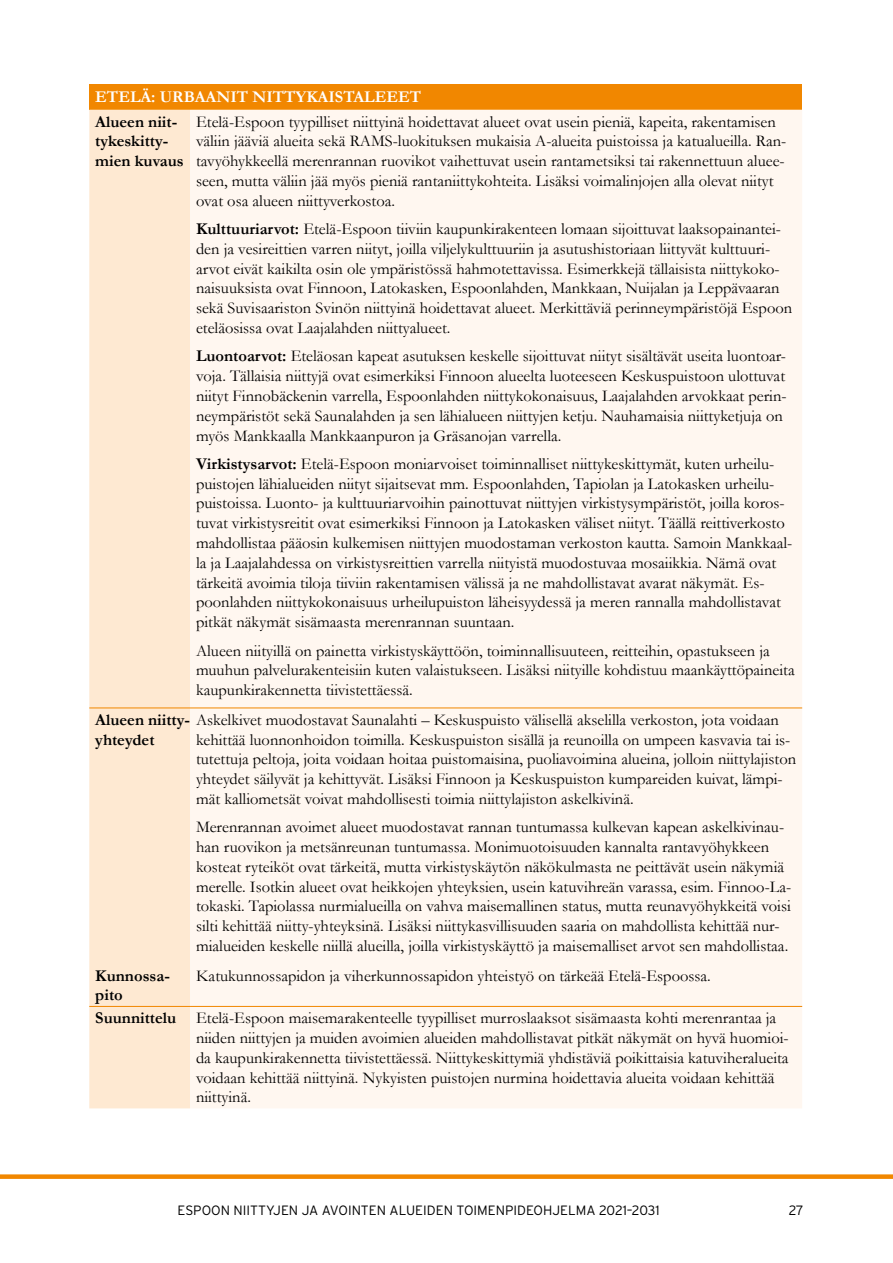
<style>
.page{position:relative;width:893px;height:1263px;background:#fff}
.page>*{position:absolute;margin:0;border:0;box-sizing:border-box;transform-origin:0 0}
.taulukko_txt{font:16.5px/19.8px "Garamond";color:#000}
.taulukko_txt-2{font:700 16.5px/19.8px "Garamond";color:#000}
.taulukko_otsikko_bol{font:700 16.5px "Garamond";color:#fff}
.t1{font:300 13.5px "Interstate";color:#000}
.s1{font-weight:700}
</style>
<div class="page">
<div style="left:0;top:1174px;width:893px;height:5px;background:#f18700"></div>
<div style="left:89px;top:84px;width:713px;height:26px;background:#f18700"></div>
<div style="left:89px;top:110px;width:101px;height:998px;background:#fee9d2"></div>
<div style="left:190px;top:110px;width:612px;height:998px;background:#fff7f0"></div>
<hr style="left:89px;top:707px;width:101px;height:1px;background:#f18700">
<hr style="left:190px;top:707px;width:612px;height:1px;background:#f18700">
<hr style="left:89px;top:1006px;width:101px;height:1px;background:#f18700">
<hr style="left:190px;top:1006px;width:612px;height:1px;background:#f18700">
<p class="taulukko_otsikko_bol" style="left:95px;top:86px;width:327px">ETELÄ: URBAANIT NITTYKAISTALEEET</p>
<p class="taulukko_txt-2" style="left:95px;top:111px;width:90px">Alueen niit&shy;tykeskitty&shy;mien kuvaus</p>
<p class="taulukko_txt" style="left:196px;top:111px;width:592px">Etelä-Espoon tyypilliset niittyinä hoidettavat alueet ovat usein pieniä, kapeita, rakentamisen väliin jääviä alueita sekä RAMS-luokituksen mukaisia A-alueita puistoissa ja katualueilla. Ran&shy;tavyöhykkeellä merenrannan ruovikot vaihettuvat usein rantametsiksi tai rakennettuun aluee&shy;seen, mutta väliin jää myös pieniä rantaniittykohteita. Lisäksi voimalinjojen alla olevat niityt ovat osa alueen niittyverkostoa.</p>
<p class="taulukko_txt" style="left:196px;top:218px;width:598px"><span class="s1">Kulttuuriarvot:</span> Etelä-Espoon tiiviin kaupunkirakenteen lomaan sijoittuvat laaksopainantei&shy;den ja vesireittien varren niityt, joilla viljelykulttuuriin ja asutushistoriaan liittyvät kulttuuri&shy;arvot eivät kaikilta osin ole ympäristössä hahmotettavissa. Esimerkkejä tällaisista niittykoko&shy;naisuuksista ovat Finnoon, Latokasken, Espoonlahden, Mankkaan, Nuijalan ja Leppävaaran sekä Suvisaariston Svinön niittyinä hoidettavat alueet. Merkittäviä perinneympäristöjä Espoon eteläosissa ovat Laajalahden niittyalueet.</p>
<p class="taulukko_txt" style="left:196px;top:346px;width:592px"><span class="s1">Luontoarvot:</span> Eteläosan kapeat asutuksen keskelle sijoittuvat niityt sisältävät useita luontoar&shy;voja. Tällaisia niittyjä ovat esimerkiksi Finnoon alueelta luoteeseen Keskuspuistoon ulottuvat niityt Finnobäckenin varrella, Espoonlahden niittykokonaisuus, Laajalahden arvokkaat perin&shy;neympäristöt sekä Saunalahden ja sen lähialueen niittyjen ketju. Nauhamaisia niittyketjuja on myös Mankkaalla Mankkaanpuron ja Gräsanojan varrella.</p>
<p class="taulukko_txt" style="left:196px;top:453px;width:598px"><span class="s1">Virkistysarvot:</span> Etelä-Espoon moniarvoiset toiminnalliset niittykeskittymät, kuten urheilu&shy;puistojen lähialueiden niityt sijaitsevat mm. Espoonlahden, Tapiolan ja Latokasken urheilu&shy;puistoissa. Luonto- ja kulttuuriarvoihin painottuvat niittyjen virkistysympäristöt, joilla koros&shy;tuvat virkistysreitit ovat esimerkiksi Finnoon ja Latokasken väliset niityt. Täällä reittiverkosto mahdollistaa pääosin kulkemisen niittyjen muodostaman verkoston kautta. Samoin Mankkaal&shy;la ja Laajalahdessa on virkistysreittien varrella niityistä muodostuvaa mosaiikkia. Nämä ovat tärkeitä avoimia tiloja tiiviin rakentamisen välissä ja ne mahdollistavat avarat näkymät. Es&shy;poonlahden niittykokonaisuus urheilupuiston läheisyydessä ja meren rannalla mahdollistavat pitkät näkymät sisämaasta merenrannan suuntaan.</p>
<p class="taulukko_txt" style="left:196px;top:640px;width:600px">Alueen niityillä on painetta virkistyskäyttöön, toiminnallisuuteen, reitteihin, opastukseen ja muuhun palvelurakenteisiin kuten valaistukseen. Lisäksi niityille kohdistuu maankäyttöpaineita kaupunkirakennetta tiivistettäessä.</p>
<p class="taulukko_txt" style="left:95px;top:709px;width:685px"><span class="s1">Alueen niitty-</span> Askelkivet muodostavat Saunalahti – Keskuspuisto välisellä akselilla verkoston, jota voidaan <span class="s1">yhteydet</span></p>
<p class="taulukko_txt" style="left:196px;top:729px;width:602px">kehittää luonnonhoidon toimilla. Keskuspuiston sisällä ja reunoilla on umpeen kasvavia tai is&shy;tutettuja peltoja, joita voidaan hoitaa puistomaisina, puoliavoimina alueina, jolloin niittylajiston yhteydet säilyvät ja kehittyvät. Lisäksi Finnoon ja Keskuspuiston kumpareiden kuivat, lämpi&shy;mät kalliometsät voivat mahdollisesti toimia niittylajiston askelkivinä.</p>
<p class="taulukko_txt" style="left:196px;top:817px;width:597px">Merenrannan avoimet alueet muodostavat rannan tuntumassa kulkevan kapean askelkivinau&shy;han ruovikon ja metsänreunan tuntumassa. Monimuotoisuuden kannalta rantavyöhykkeen kosteat ryteiköt ovat tärkeitä, mutta virkistyskäytön näkökulmasta ne peittävät usein näkymiä merelle. Isotkin alueet ovat heikkojen yhteyksien, usein katuvihreän varassa, esim. Finnoo-La&shy;tokaski. Tapiolassa nurmialueilla on vahva maisemallinen status, mutta reunavyöhykkeitä voisi silti kehittää niitty-yhteyksinä. Lisäksi niittykasvillisuuden saaria on mahdollista kehittää nur&shy;mialueiden keskelle niillä alueilla, joilla virkistyskäyttö ja maisemalliset arvot sen mahdollistaa.</p>
<p class="taulukko_txt-2" style="left:95px;top:965px;width:76px">Kunnossa&shy;pito</p>
<p class="taulukko_txt" style="left:196px;top:965px;width:516px">Katukunnossapidon ja viherkunnossapidon yhteistyö on tärkeää Etelä-Espoossa.</p>
<p class="taulukko_txt-2" style="left:95px;top:1008px;width:82px">Suunnittelu</p>
<p class="taulukko_txt" style="left:196px;top:1008px;width:594px">Etelä-Espoon maisemarakenteelle tyypilliset murroslaaksot sisämaasta kohti merenrantaa ja niiden niittyjen ja muiden avoimien alueiden mahdollistavat pitkät näkymät on hyvä huomioi&shy;da kaupunkirakennetta tiivistettäessä. Niittykeskittymiä yhdistäviä poikittaisia katuviheralueita voidaan kehittää niittyinä. Nykyisten puistojen nurmina hoidettavia alueita voidaan kehittää niittyinä.</p>
<p class="t1" style="left:178px;top:1202px;width:483px">ESPOON NIITTYJEN JA AVOINTEN ALUEIDEN TOIMENPIDEOHJELMA 2021–2031</p>
<p class="t1" style="left:789px;top:1202px;width:16px">27</p>
</div>
